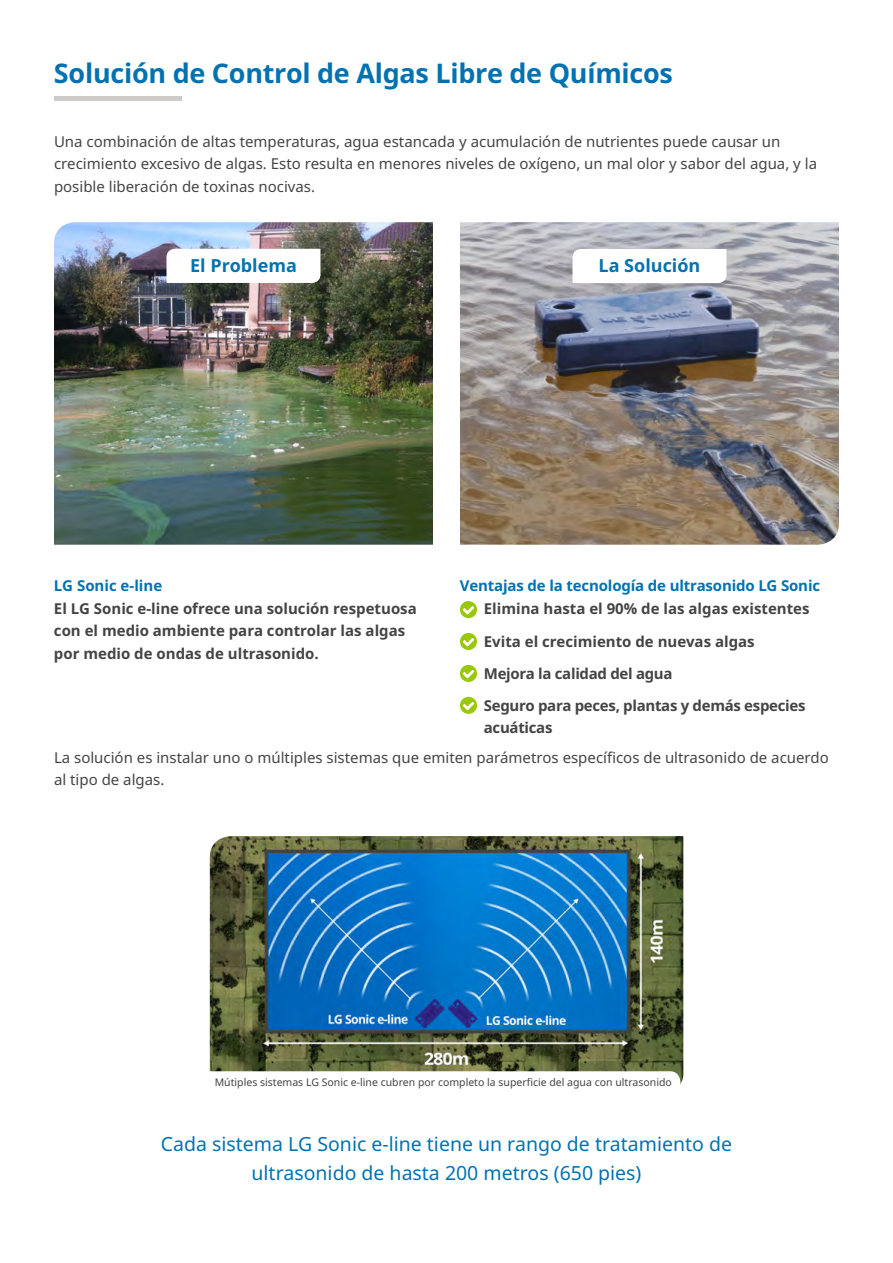
<style>
.page{position:relative;width:893px;height:1263px;background:#fff}
.page>*{position:absolute;margin:0;border:0;box-sizing:border-box;transform-origin:0 0}
.t1{font:700 27px "Noto Sans";letter-spacing:-.01em;color:#0072b2}
.t2{font:19.5px/28.5px "Noto Sans";color:#0072b2;text-align:center}
.t3{font:700 18px "Noto Sans";color:#0072b2}
.t4{font:15px/22.5px "Noto Sans";color:#444}
.t5{font:700 15px/32.1px "Noto Sans";color:#444}
.t6{font:700 15px "Noto Sans";letter-spacing:-.01em;color:#0072b2}
.t7{font:700 15px "Noto Sans";letter-spacing:-.02em;color:#444}
.t8{font:10.5px "Noto Sans";color:#444}
</style>
<div class="page">
<hr style="left:54px;top:97px;width:128px;height:4px;background:#cdcccb">
<svg style="left:460px;top:601px;width:17px;height:17px"></svg>
<svg style="left:460px;top:633px;width:17px;height:17px"></svg>
<svg style="left:460px;top:665px;width:17px;height:17px"></svg>
<svg style="left:460px;top:697px;width:17px;height:17px"></svg>
<img style="left:54px;top:222px;width:379px;height:323px">
<img style="left:210px;top:836px;width:473px;height:249px">
<svg style="left:210px;top:1071px;width:470px;height:14px"></svg>
<img style="left:460px;top:222px;width:379px;height:323px">
<svg style="left:167px;top:249px;width:153px;height:34px"></svg>
<svg style="left:572px;top:249px;width:154px;height:34px"></svg>
<h1 class="t1" style="left:54px;top:54px;width:621px">Solución de Control de Algas Libre de Químicos</h1>
<p class="t4" style="left:54px;top:130px;width:765px">Una combinación de altas temperaturas, agua estancada y acumulación de nutrientes puede causar un crecimiento excesivo de algas. Esto resulta en menores niveles de oxígeno, un mal olor y sabor del agua, y la posible liberación de toxinas nocivas.</p>
<p class="t3" style="left:190px;top:253px;width:108px">El Problema</p>
<p class="t3" style="left:599px;top:253px;width:103px">La Solución</p>
<p class="t6" style="left:460px;top:575px;width:362px">Ventajas de la tecnología de ultrasonido LG Sonic</p>
<p class="t6" style="left:54px;top:575px;width:110px">LG Sonic e-line</p>
<p class="t5" style="left:54px;top:597px;width:364px;line-height:22.5px">El LG Sonic e-line ofrece una solución respetuosa con el medio ambiente para controlar las algas por medio de ondas de ultrasonido.</p>
<p class="t5" style="left:484px;top:592px;width:327px">Elimina hasta el 90% de las algas existentes Evita el crecimiento de nuevas algas Mejora la calidad del agua<br>Seguro para peces, plantas y demás especies</p>
<p class="t7" style="left:484px;top:717px;width:70px">acuáticas</p>
<p class="t4" style="left:54px;top:746px;width:776px">La solución es instalar uno o múltiples sistemas que emiten parámetros específicos de ultrasonido de acuerdo al tipo de algas.</p>
<p class="t8" style="left:215px;top:1075px;width:459px">Mútiples sistemas LG Sonic e-line cubren por completo la superficie del agua con ultrasonido</p>
<h2 class="t2" style="left:161px;top:1129px;width:573px">Cada sistema LG Sonic e-line tiene un rango de tratamiento de ultrasonido de hasta 200 metros (650 pies)</h2>
</div>
